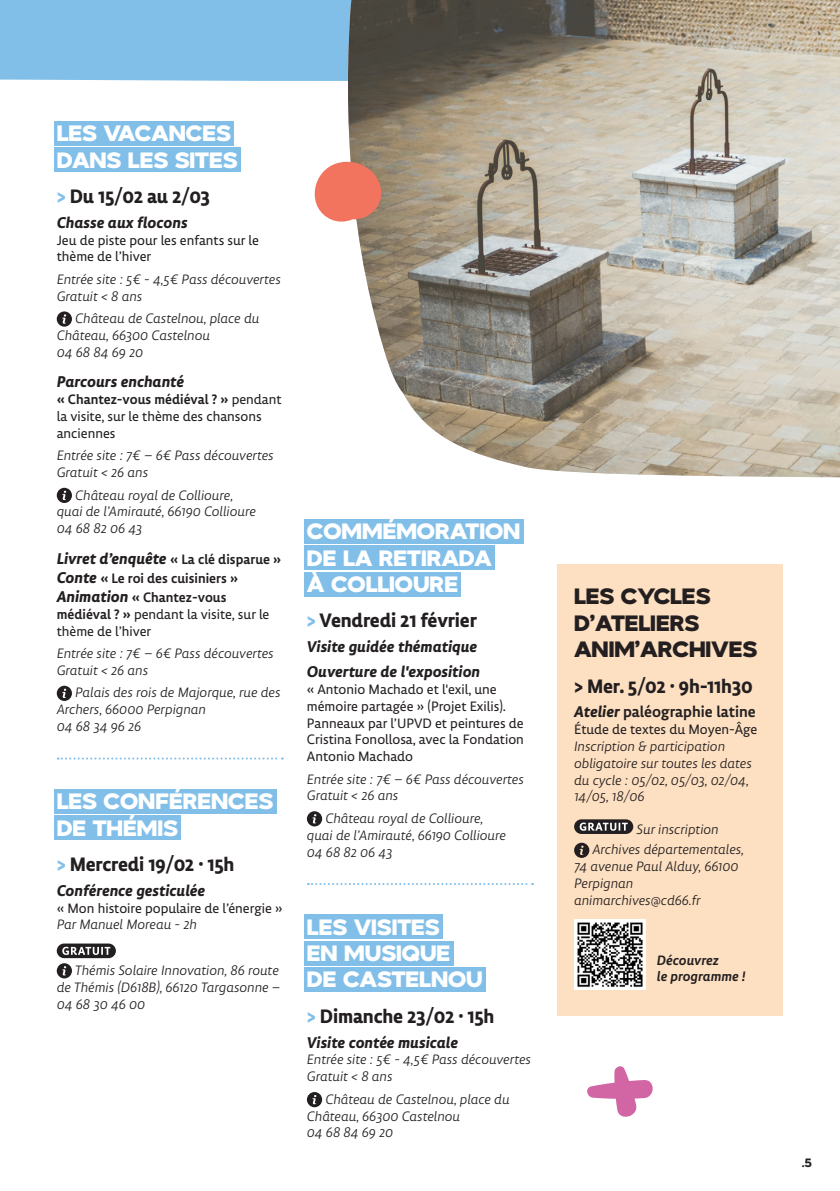
<style>
.page{position:relative;width:840px;height:1191px;background:#fff}
.page>*{position:absolute;margin:0;border:0;box-sizing:border-box;transform-origin:0 0}
.Titre_Lieu_Animation_Noir{font:22px "Tango Sans Bold";color:#fff}
.Titre_Lieu_Animation_2{font:22px/26.4px "Tango Sans Bold";color:#231f20}
.Date{font:700 20px "Lemon Sans Next";letter-spacing:-.01em;color:#231f20}
.Animations{font:italic 700 16px "Lemon Sans Next";color:#231f20}
.Animations-2{font:500 16px "Lemon Sans Next";color:#231f20}
.Infos_Pratiques{font:italic 14px/16.8px "Lemon Sans Next S Light";color:#231f20}
.Animations-3{font:14px/16.8px "Lemon Sans Next";color:#231f20}
.Date-2{font:14px/16.8px "Lemon Sans Next";color:#231f20}
.Détails{font:italic 14px/16.8px "Lemon Sans Next S Light";color:#231f20}
.Animations-4{font:500 14px "Lemon Sans Next";color:#231f20}
.Animations-5{font:italic 500 14px/16px "Lemon Sans Next";color:#231f20}
.Encart_Gratuit{font:italic 14px "Lemon Sans Next S Light";color:#231f20}
.t1{font:12px "Tango Sans";color:#231f20}
.s1{color:#81bfe9}
.s2{font-weight:500}
.s3{font-weight:500;font-style:normal;font-size:14px}
.s4{font-weight:700;font-style:italic;font-size:16px}
.s5{font-family:"Lemon Sans Next S Light";font-style:italic}
.s6{font-weight:700;font-style:italic}
</style>
<div class="page">
<div style="left:0;top:0;width:346px;height:81px;background:#81bfe9"></div>
<svg style="left:587px;top:1066px;width:66px;height:51px"></svg>
<div style="left:54px;top:121px;width:179px;height:25px;background:#81bfe9"></div>
<div style="left:54px;top:147px;width:186px;height:25px;background:#81bfe9"></div>
<div style="left:54px;top:788px;width:222px;height:25px;background:#81bfe9"></div>
<div style="left:54px;top:815px;width:127px;height:25px;background:#81bfe9"></div>
<svg style="left:57px;top:311px;width:15px;height:16px"></svg>
<svg style="left:57px;top:488px;width:15px;height:15px"></svg>
<svg style="left:57px;top:685px;width:15px;height:16px"></svg>
<svg style="left:58px;top:757px;width:225px;height:2px"></svg>
<div style="left:57px;top:943px;width:59px;height:15px;background:#231f20;border-radius:7px"></div>
<svg style="left:62px;top:946px;width:48px;height:9px"></svg>
<svg style="left:57px;top:963px;width:15px;height:15px"></svg>
<div style="left:556px;top:564px;width:226px;height:451px;background:#fddfc1"></div>
<svg style="left:573px;top:819px;width:60px;height:15px"></svg>
<svg style="left:579px;top:822px;width:48px;height:8px"></svg>
<svg style="left:574px;top:842px;width:15px;height:16px"></svg>
<img style="left:574px;top:919px;width:70px;height:71px">
<div style="left:304px;top:519px;width:219px;height:24px;background:#81bfe9"></div>
<div style="left:304px;top:545px;width:190px;height:25px;background:#81bfe9"></div>
<div style="left:304px;top:571px;width:156px;height:25px;background:#81bfe9"></div>
<div style="left:304px;top:914px;width:138px;height:25px;background:#81bfe9"></div>
<div style="left:304px;top:940px;width:149px;height:25px;background:#81bfe9"></div>
<div style="left:304px;top:967px;width:181px;height:24px;background:#81bfe9"></div>
<svg style="left:307px;top:811px;width:15px;height:15px"></svg>
<svg style="left:308px;top:883px;width:224px;height:2px"></svg>
<svg style="left:307px;top:1092px;width:15px;height:15px"></svg>
<img style="left:346px;top:0;width:493px;height:477px">
<svg style="left:314px;top:156px;width:68px;height:66px;background:#e58a77"></svg>
<p class="Titre_Lieu_Animation_Noir" style="left:57px;top:119px;width:175px">LES VACANCES</p>
<p class="Titre_Lieu_Animation_Noir" style="left:57px;top:146px;width:182px">DANS LES SITES</p>
<p class="Date" style="left:57px;top:184px;width:155px"><span class="s1">&gt;</span> Du 15/02 au 2/03</p>
<p class="Animations" style="left:57px;top:212px;width:132px">Chasse aux flocons</p>
<p class="Date-2" style="left:57px;top:231px;width:204px">Jeu de piste pour les enfants sur le thème de l’hiver</p>
<p class="Infos_Pratiques" style="left:57px;top:271px;width:225px">Entrée site : 5€ - 4,5€ Pass découvertes<br>Gratuit &lt; 8 ans</p>
<p class="Infos_Pratiques" style="left:57px;top:310px;width:204px;text-indent:18px">Château de Castelnou, place du<br>Château, 66300 Castelnou<br>04 68 84 69 20</p>
<p class="Animations" style="left:57px;top:372px;width:129px">Parcours enchanté</p>
<p class="Date-2" style="left:57px;top:391px;width:226px"><span class="s2">« Chantez-vous médiéval ? »</span> pendant la visite, sur le thème des chansons anciennes</p>
<p class="Infos_Pratiques" style="left:57px;top:447px;width:218px">Entrée site : 7€ – 6€ Pass découvertes</p>
<p class="Infos_Pratiques" style="left:57px;top:464px;width:93px">Gratuit &lt; 26 ans</p>
<p class="Infos_Pratiques" style="left:57px;top:486px;width:200px;text-indent:18px">Château royal de Collioure, quai de l’Amirauté, 66190 Collioure<br>04 68 82 06 43</p>
<p class="Animations" style="left:57px;top:548px;width:226px">Livret d’enquête <span class="s3">« La clé disparue »</span></p>
<p class="Animations-4" style="left:57px;top:569px;width:183px"><span class="s4">Conte</span> « Le roi des cuisiniers »</p>
<p class="Animations-3" style="left:57px;top:589px;width:214px"><span class="s4">Animation</span> <span class="s2">« Chantez-vous médiéval ? »</span> pendant la visite, sur le thème de l’hiver</p>
<p class="Infos_Pratiques" style="left:57px;top:645px;width:218px">Entrée site : 7€ – 6€ Pass découvertes<br>Gratuit &lt; 26 ans</p>
<p class="Infos_Pratiques" style="left:57px;top:684px;width:225px;text-indent:18px">Palais des rois de Majorque, rue des<br>Archers, 66000 Perpignan<br>04 68 34 96 26</p>
<p class="Titre_Lieu_Animation_Noir" style="left:57px;top:787px;width:218px">LES CONFÉRENCES</p>
<p class="Titre_Lieu_Animation_Noir" style="left:57px;top:814px;width:123px">DE THÉMIS</p>
<p class="Date" style="left:57px;top:851px;width:179px"><span class="s1">&gt;</span> Mercredi 19/02 · 15h</p>
<p class="Animations" style="left:57px;top:880px;width:150px">Conférence gesticulée</p>
<p class="Animations-3" style="left:57px;top:899px;width:227px">« Mon histoire populaire de l’énergie »<br><span class="s5">Par Manuel Moreau - 2h</span></p>
<p class="Infos_Pratiques" style="left:57px;top:962px;width:225px;text-align:justify;text-indent:18px">Thémis Solaire Innovation, 86 route de Thémis (D618B), 66120 Targasonne – 04 68 30 46 00</p>
<p class="Titre_Lieu_Animation_Noir" style="left:307px;top:517px;width:215px">COMMÉMORATION</p>
<p class="Titre_Lieu_Animation_Noir" style="left:307px;top:544px;width:186px">DE LA RETIRADA</p>
<p class="Titre_Lieu_Animation_Noir" style="left:307px;top:570px;width:152px">À COLLIOURE</p>
<p class="Date" style="left:307px;top:608px;width:172px"><span class="s1">&gt;</span> Vendredi 21 février</p>
<p class="Animations" style="left:307px;top:637px;width:172px">Visite guidée thématique</p>
<p class="Animations" style="left:307px;top:662px;width:175px">Ouverture de l'exposition</p>
<p class="Animations-3" style="left:307px;top:680px;width:218px">« Antonio Machado et l'exil, une mémoire partagée » (Projet Exilis).<br>Panneaux par l’UPVD et peintures de<br>Cristina Fonollosa, avec la Fondation<br>Antonio Machado</p>
<p class="Infos_Pratiques" style="left:307px;top:770px;width:218px">Entrée site : 7€ – 6€ Pass découvertes<br>Gratuit &lt; 26 ans</p>
<p class="Infos_Pratiques" style="left:307px;top:810px;width:200px;text-indent:18px">Château royal de Collioure, quai de l’Amirauté, 66190 Collioure<br>04 68 82 06 43</p>
<p class="Titre_Lieu_Animation_Noir" style="left:307px;top:913px;width:134px">LES VISITES</p>
<p class="Titre_Lieu_Animation_Noir" style="left:307px;top:939px;width:145px">EN MUSIQUE</p>
<p class="Titre_Lieu_Animation_Noir" style="left:307px;top:965px;width:177px">DE CASTELNOU</p>
<p class="Date" style="left:307px;top:1003px;width:189px"><span class="s1">&gt;</span> Dimanche 23/02 · 15h</p>
<p class="Animations" style="left:307px;top:1032px;width:153px">Visite contée musicale</p>
<p class="Infos_Pratiques" style="left:307px;top:1051px;width:225px">Entrée site : 5€ - 4,5€ Pass découvertes<br>Gratuit &lt; 8 ans</p>
<p class="Infos_Pratiques" style="left:307px;top:1090px;width:204px;text-indent:18px">Château de Castelnou, place du<br>Château, 66300 Castelnou<br>04 68 84 69 20</p>
<p class="Titre_Lieu_Animation_2" style="left:573px;top:583px;width:138px">LES CYCLES<br>D’ATELIERS</p>
<p class="Titre_Lieu_Animation_2" style="left:573px;top:636px;width:184px">ANIM’ARCHIVES</p>
<p class="Date" style="left:573px;top:673px;width:180px">&gt; Mer. 5/02 · 9h-11h30</p>
<p class="Animations-2" style="left:573px;top:702px;width:183px"><span class="s6">Atelier</span> paléographie latine</p>
<p class="Animations-3" style="left:573px;top:721px;width:184px">Étude de textes du Moyen-Âge</p>
<p class="Détails" style="left:573px;top:738px;width:179px">Inscription &amp; participation obligatoire sur toutes les dates du cycle : 05/02, 05/03, 02/04,<br>14/05, 18/06</p>
<p class="Encart_Gratuit" style="left:636px;top:821px;width:84px">Sur inscription</p>
<p class="Infos_Pratiques" style="left:573px;top:841px;width:171px;text-indent:18px">Archives départementales,<br>74 avenue Paul Alduy, 66100<br>Perpignan animarchives@cd66.fr</p>
<p class="Animations-5" style="left:656px;top:952px;width:90px">Découvrez<br>le programme !</p>
<p class="t1" style="left:801px;top:1154px;width:12px">.5</p>
</div>
